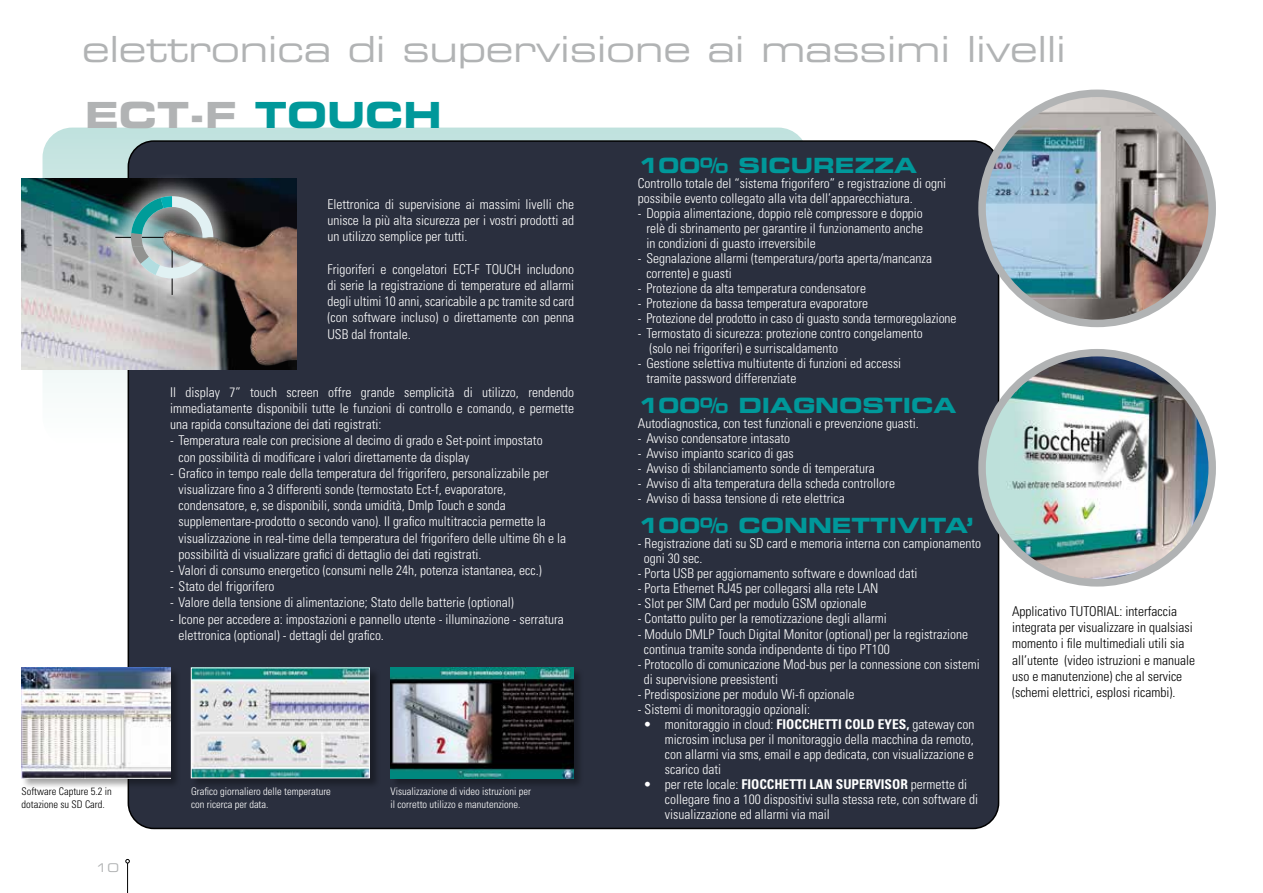
<style>
.page{position:relative;width:1263px;height:893px;background:#fff}
.page>*{position:absolute;margin:0;border:0;box-sizing:border-box;transform-origin:0 0}
.t1{font:36px "Eurostile LT Std Ex 2";letter-spacing:-.01em;color:#b1b3b4}
.t2{font:36px "Eurostile LT Std Bold Ex 2";color:#b1b3b4}
.t3{font:21px "Eurostile LT Std Bold Ex 2";color:#00989a}
.t4{font:300 condensed 13.5px/16.2px "Univers LT Std";color:#fff}
.t5{font:300 condensed 13.5px/16.2px "Univers LT Std";color:#000}
.t6{font:12px "Eurostile LT Std Ex 2";color:#b1b3b4}
.t7{font:300 condensed 10.5px/12.6px "Univers LT Std";color:#fff}
.t8{font:300 condensed 10.5px/12.6px "Univers LT Std";color:#000}
.s1{color:#00989a}
.s2{font-weight:700}
</style>
<div class="page">
<svg style="left:43px;top:128px;width:765px;height:318px"></svg>
<hr style="left:127px;top:863px;width:1px;height:30px;background:#000">
<svg style="left:125px;top:859px;width:5px;height:4px"></svg>
<div style="left:128px;top:141px;width:870px;height:687px;background:#2a2f3e;border-radius:26px"></div>
<img style="left:21px;top:179px;width:276px;height:191px">
<div style="left:92px;top:172px;width:145px;height:146px;background:#fff;opacity:.7"></div>
<hr style="left:115px;top:237px;width:64px;height:1px;background:#000">
<svg style="left:131px;top:196px;width:82px;height:82px;background:#80a7a7"></svg>
<img style="left:155px;top:213px;width:142px;height:157px">
<div style="left:21px;top:667px;width:160px;height:122px;background:#000;opacity:.35"></div>
<img style="left:21px;top:668px;width:149px;height:110px">
<img style="left:982px;top:353px;width:230px;height:230px;border-radius:115px">
<div style="left:978px;top:349px;width:238px;height:238px;border:8px solid #b1b3b4;border-radius:50%"></div>
<img style="left:982px;top:93px;width:229px;height:230px">
<div style="left:978px;top:90px;width:238px;height:237px;border:8px solid #b1b3b4;border-radius:50%"></div>
<div style="left:191px;top:667px;width:190px;height:122px;background:#000;opacity:.35"></div>
<img style="left:193px;top:670px;width:175px;height:106px">
<div style="left:191px;top:668px;width:179px;height:110px;border:1px solid #fff"></div>
<div style="left:390px;top:667px;width:195px;height:122px;background:#000;opacity:.35"></div>
<img style="left:391px;top:668px;width:182px;height:110px">
<h1 class="t1" style="left:82px;top:25px;width:985px">elettronica di supervisione ai massimi livelli</h1>
<h1 class="t2" style="left:85px;top:89px;width:358px">ECT-F <span class="s1">TOUCH</span></h1>
<p class="t4" style="left:327px;top:196px;width:248px;text-align:justify">Elettronica di supervisione ai massimi livelli che unisce la più alta sicurezza per i vostri prodotti ad un utilizzo semplice per tutti.</p>
<p class="t4" style="left:327px;top:261px;width:248px;text-align:justify">Frigoriferi e congelatori ECT-F TOUCH includono di serie la registrazione di temperature ed allarmi degli ultimi 10 anni, scaricabile a pc tramite sd card (con software incluso) o direttamente con penna USB dal frontale.</p>
<p class="t4" style="left:170px;top:384px;width:405px;text-align:justify">Il display 7” touch screen offre grande semplicità di utilizzo, rendendo immediatamente disponibili tutte le funzioni di controllo e comando, e permette una rapida consultazione dei dati registrati:</p>
<p class="t4" style="left:179px;top:432px;width:366px;text-indent:-9px">- Temperatura reale con precisione al decimo di grado e Set-point impostato con possibilità di modificare i valori direttamente da display</p>
<p class="t4" style="left:179px;top:465px;width:389px;text-indent:-9px">- Grafico in tempo reale della temperatura del frigorifero, personalizzabile per visualizzare fino a 3 differenti sonde (termostato Ect-f, evaporatore, condensatore, e, se disponibili, sonda umidità, Dmlp Touch e sonda supplementare-prodotto o secondo vano). Il grafico multitraccia permette la visualizzazione in real-time della temperatura del frigorifero delle ultime 6h e la possibilità di visualizzare grafici di dettaglio dei dati registrati.</p>
<p class="t4" style="left:170px;top:562px;width:373px">- Valori di consumo energetico (consumi nelle 24h, potenza istantanea, ecc.)</p>
<p class="t4" style="left:170px;top:578px;width:106px">- Stato del frigorifero</p>
<p class="t4" style="left:170px;top:594px;width:345px">- Valore della tensione di alimentazione; Stato delle batterie (optional)</p>
<p class="t4" style="left:179px;top:611px;width:387px;text-indent:-9px">- Icone per accedere a: impostazioni e pannello utente - illuminazione - serratura elettronica (optional) - dettagli del grafico.</p>
<p class="t8" style="left:21px;top:785px;width:92px">Software Capture 5.2 in dotazione su SD Card.</p>
<p class="t6" style="left:96px;top:860px;width:25px">10</p>
<p class="t7" style="left:191px;top:785px;width:141px">Grafico giornaliero delle temperature con ricerca per data.</p>
<p class="t7" style="left:391px;top:785px;width:142px">Visualizzazione di video istruzioni per il corretto utilizzo e manutenzione.</p>
<h2 class="t3" style="left:638px;top:151px;width:281px">100% SICUREZZA</h2>
<p class="t4" style="left:638px;top:176px;width:310px;line-height:15px">Controllo totale del “sistema frigorifero” e registrazione di ogni possibile evento collegato alla vita dell’apparecchiatura.</p>
<p class="t4" style="left:646px;top:206px;width:278px;line-height:15px;text-align:justify;text-indent:-9px">- Doppia alimentazione, doppio relè compressore e doppio relè di sbrinamento per garantire il funzionamento anche in condizioni di guasto irreversibile</p>
<p class="t4" style="left:646px;top:251px;width:287px;line-height:15px;text-indent:-9px">- Segnalazione allarmi (temperatura/porta aperta/mancanza corrente) e guasti</p>
<p class="t4" style="left:638px;top:280px;width:230px">- Protezione da alta temperatura condensatore</p>
<p class="t4" style="left:638px;top:295px;width:232px">- Protezione da bassa temperatura evaporatore</p>
<p class="t4" style="left:638px;top:310px;width:320px">- Protezione del prodotto in caso di guasto sonda termoregolazione</p>
<p class="t4" style="left:649px;top:326px;width:275px;line-height:15px;text-indent:-12px">- Termostato di sicurezza: protezione contro congelamento (solo nei frigoriferi) e surriscaldamento</p>
<p class="t4" style="left:646px;top:356px;width:256px;line-height:15px;text-indent:-9px">- Gestione selettiva multiutente di funzioni ed accessi tramite password differenziate</p>
<h2 class="t3" style="left:638px;top:391px;width:320px">100% DIAGNOSTICA</h2>
<p class="t4" style="left:638px;top:416px;width:283px">Autodiagnostica, con test funzionali e prevenzione guasti.</p>
<p class="t4" style="left:638px;top:431px;width:154px">- Avviso condensatore intasato</p>
<p class="t4" style="left:638px;top:446px;width:157px">- Avviso impianto scarico di gas</p>
<p class="t4" style="left:638px;top:461px;width:238px">- Avviso di sbilanciamento sonde di temperatura</p>
<p class="t4" style="left:638px;top:476px;width:259px">- Avviso di alta temperatura della scheda controllore</p>
<p class="t4" style="left:638px;top:491px;width:208px">- Avviso di bassa tensione di rete elettrica</p>
<h2 class="t3" style="left:638px;top:510px;width:337px">100% CONNETTIVITA’</h2>
<p class="t4" style="left:644px;top:535px;width:339px;line-height:15px;text-indent:-6px">- Registrazione dati su SD card e memoria interna con campionamento ogni 30 sec.</p>
<p class="t4" style="left:638px;top:565px;width:281px">- Porta USB per aggiornamento software e download dati</p>
<p class="t4" style="left:638px;top:580px;width:242px">- Porta Ethernet RJ45 per collegarsi alla rete LAN</p>
<p class="t4" style="left:638px;top:595px;width:230px">- Slot per SIM Card per modulo GSM opzionale</p>
<p class="t4" style="left:638px;top:610px;width:250px">- Contatto pulito per la remotizzazione degli allarmi</p>
<p class="t4" style="left:644px;top:626px;width:326px;line-height:15px;text-indent:-6px">- Modulo DMLP Touch Digital Monitor (optional) per la registrazione continua tramite sonda indipendente di tipo PT100</p>
<p class="t4" style="left:644px;top:656px;width:337px;line-height:15px;text-indent:-6px">- Protocollo di comunicazione Mod-bus per la connessione con sistemi di supervisione preesistenti</p>
<p class="t4" style="left:638px;top:686px;width:218px">- Predisposizione per modulo Wi-fi opzionale</p>
<p class="t4" style="left:638px;top:701px;width:174px">- Sistemi di monitoraggio opzionali:</p>
<p class="t4" style="left:665px;top:716px;width:311px;line-height:15px;text-align:justify;text-indent:-21px">• monitoraggio in cloud: <span class="s2">FIOCCHETTI COLD EYES,</span> gateway con microsim inclusa per il monitoraggio della macchina da remoto, con allarmi via sms, email e app dedicata, con visualizzazione e scarico dati</p>
<p class="t4" style="left:665px;top:776px;width:315px;line-height:15px;text-indent:-21px">• per rete locale: <span class="s2">FIOCCHETTI LAN SUPERVISOR</span> permette di collegare fino a 100 dispositivi sulla stessa rete, con software di visualizzazione ed allarmi via mail</p>
<p class="t5" style="left:1012px;top:603px;width:184px">Applicativo TUTORIAL: interfaccia integrata per visualizzare in qualsiasi momento i file multimediali utili sia all’utente (video istruzioni e manuale uso e manutenzione) che al service (schemi elettrici, esplosi ricambi).</p>
</div>
